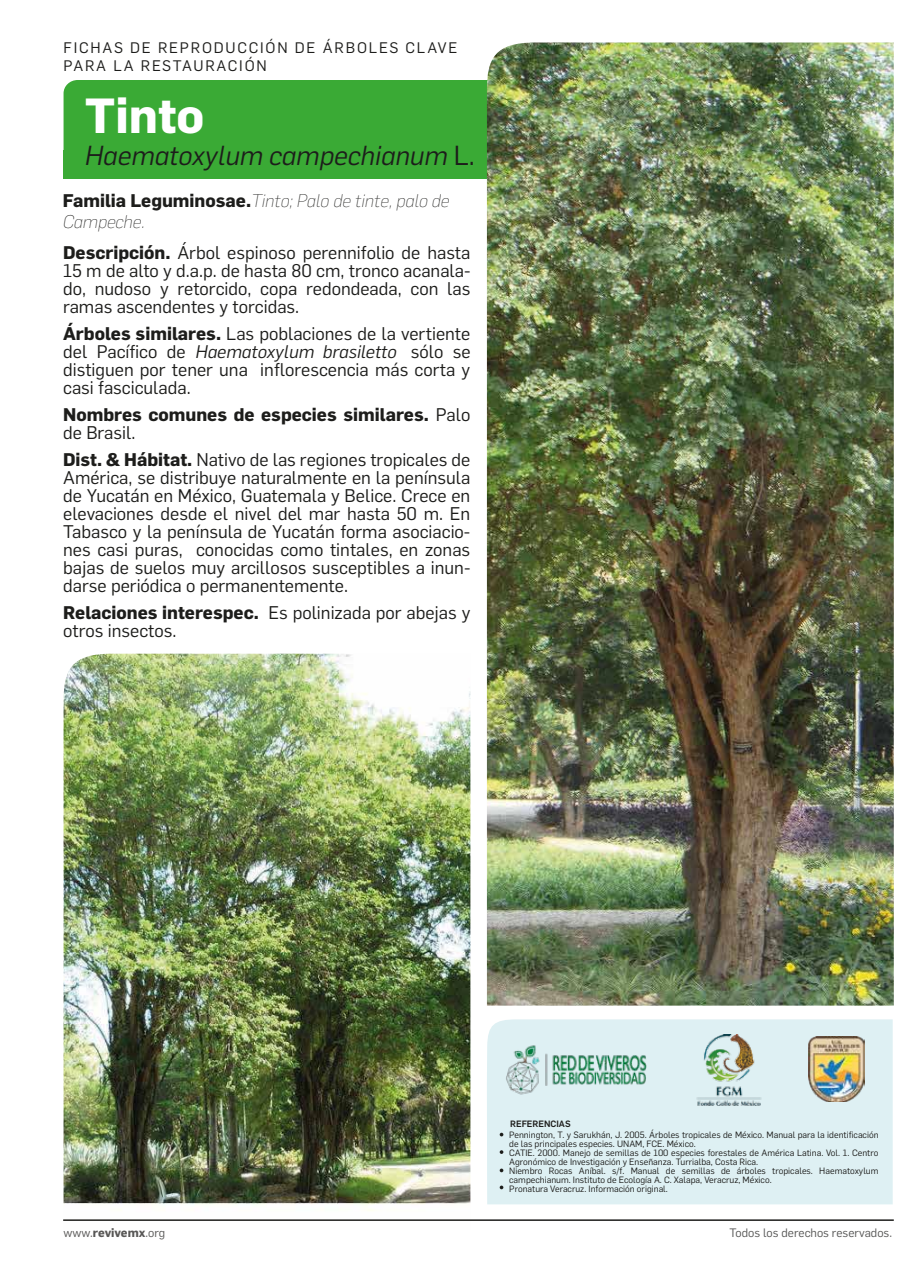
<style>
.page{position:relative;width:915px;height:1263px;background:#fff}
.page>*{position:absolute;margin:0;border:0;box-sizing:border-box;transform-origin:0 0}
.t1{font:700 48.3px "Flama";color:#fff}
.t2{font:italic 27px "Flama";color:#1d1d1b}
.t3{font:18px/18px "Flama";color:#1d1d1b;text-align:justify}
.t4{font:italic 200 18px/21.6px "Flama";color:#1d1d1b}
.t5{font:700 18px/18px "Flama";color:#1d1d1b}
.t6{font:15px/18px "Flama";letter-spacing:.12em;color:#1d1d1b}
.t7{font:12px "Flama";color:#575756}
.t8{font:12px "Flama";color:#585756}
.t9{font:9px/9px "Flama";color:#1d1d1b}
.t10{font:500 9px "Flama";color:#1d1d1b}
.s1{font-style:normal}
.s2{font-weight:700;font-style:normal}
.s3{font-weight:700}
.s4{font-style:italic}
.s5{font-weight:400}
</style>
<div class="page">
<div style="left:63px;top:80px;width:320px;height:98px;background:#3aaa35;border-radius:14px"></div>
<div style="left:78px;top:80px;width:777px;height:98px;background:#3aaa35"></div>
<div style="left:63px;top:150px;width:91px;height:28px;background:#3aaa35"></div>
<img style="left:486px;top:42px;width:407px;height:963px">
<img style="left:63px;top:654px;width:407px;height:557px">
<hr style="left:63px;top:1219px;width:830px;height:2px;background:#1d1d1b">
<div style="left:487px;top:1019px;width:405px;height:185px;background:#def0f3"></div>
<svg style="left:499px;top:1168px;width:4px;height:4px"></svg>
<svg style="left:499px;top:1150px;width:4px;height:4px"></svg>
<svg style="left:499px;top:1133px;width:4px;height:3px"></svg>
<svg style="left:499px;top:1185px;width:4px;height:4px"></svg>
<img style="left:808px;top:1037px;width:55px;height:64px">
<img style="left:491px;top:1040px;width:169px;height:60px">
<img style="left:692px;top:1034px;width:72px;height:71px">
<p class="t6" style="left:63px;top:37px;width:395px">FICHAS DE REPRODUCCIÓN DE ÁRBOLES CLAVE<br>PARA LA RESTAURACIÓN</p>
<h1 class="t1" style="left:85px;top:81px;width:121px">Tinto</h1>
<h2 class="t2" style="left:85px;top:137px;width:391px">Haematoxylum campechianum <span class="s1">L.</span></h2>
<p class="t4" style="left:63px;top:189px;width:388px"><span class="s2">Familia Leguminosae.</span>Tinto; Palo de tinte, palo de<br>Campeche.</p>
<p class="t3" style="left:63px;top:242px;width:408px"><span class="s3">Descripción.</span> Árbol espinoso perennifolio de hasta 15 m de alto y d.a.p. de hasta 80 cm, tronco acanala&shy;do, nudoso y retorcido, copa redondeada, con las ramas ascendentes y torcidas.</p>
<p class="t3" style="left:63px;top:323px;width:409px"><span class="s3">Árboles similares.</span> Las poblaciones de la vertiente del Pacífico de <span class="s4">Haematoxylum brasiletto</span> sólo se distiguen por tener una inflorescencia más corta y casi fasciculada.</p>
<p class="t5" style="left:63px;top:404px;width:408px">Nombres comunes de especies similares. <span class="s5">Palo de Brasil.</span></p>
<p class="t3" style="left:63px;top:449px;width:408px"><span class="s3">Dist. &amp; Hábitat.</span> Nativo de las regiones tropicales de América, se distribuye naturalmente en la península de Yucatán en México, Guatemala y Belice. Crece en elevaciones desde el nivel del mar hasta 50 m. En Tabasco y la península de Yucatán forma asociacio&shy;nes casi puras, conocidas como tintales, en zonas bajas de suelos muy arcillosos susceptibles a inun&shy;darse periódica o permanentemente.</p>
<p class="t3" style="left:63px;top:602px;width:408px"><span class="s3">Relaciones interespec.</span> Es polinizada por abejas y otros insectos.</p>
<p class="t8" style="left:63px;top:1224px;width:103px">www.<span class="s3">revivemx</span>.org</p>
<p class="t10" style="left:510px;top:1117px;width:62px">REFERENCIAS</p>
<p class="t9" style="left:509px;top:1129px;width:371px">Pennington, T. y Sarukhán, J. 2005. Árboles tropicales de México. Manual para la identificación de las principales especies. UNAM, FCE. México.<br>CATIE. 2000. Manejo de semillas de 100 especies forestales de América Latina. Vol. 1. Centro Agronómico de Investigación y Enseñanza. Turrialba, Costa Rica.<br>Niembro Rocas Aníbal. s/f. Manual de semillas de árboles tropicales. Haematoxylum campechianum. Instituto de Ecología A. C. Xalapa, Veracruz, México.<br>Pronatura Veracruz. Información original.</p>
<p class="t7" style="left:729px;top:1224px;width:164px">Todos los derechos reservados.</p>
</div>
